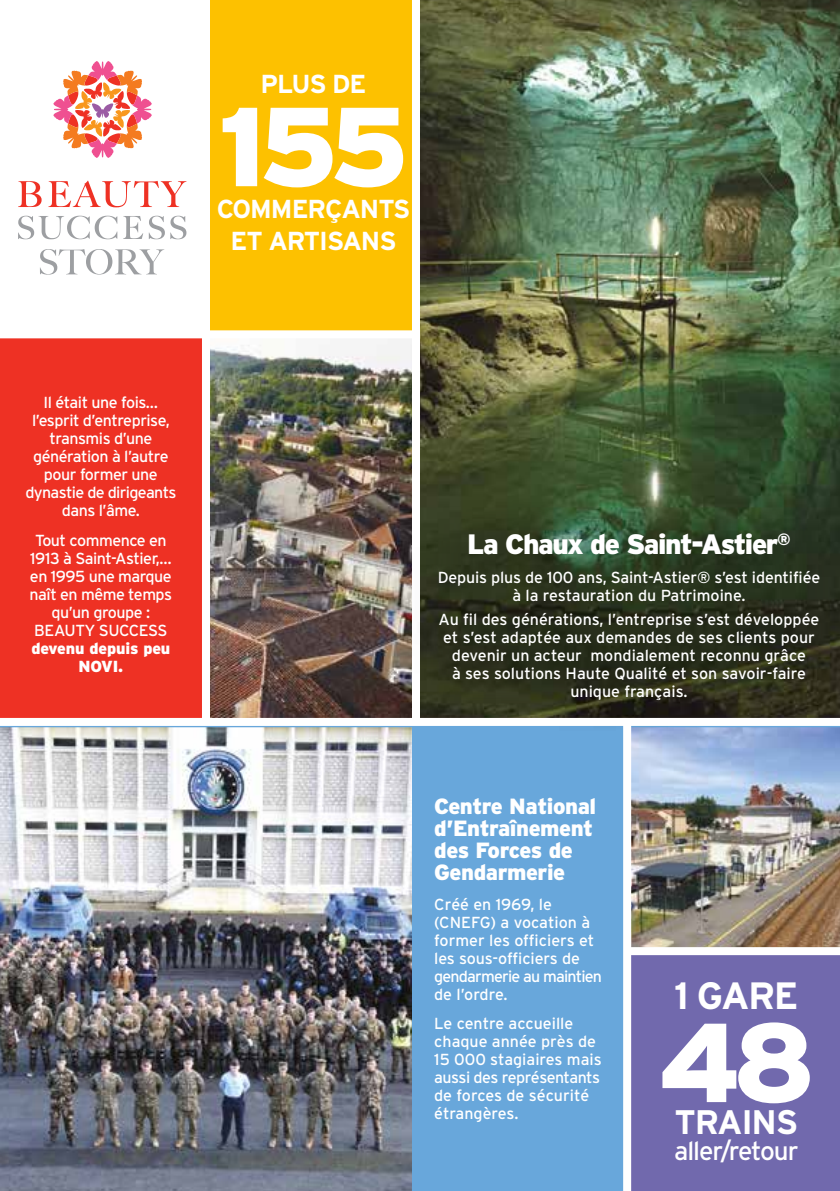
<style>
.page{position:relative;width:840px;height:1191px;background:#fff}
.page>*{position:absolute;margin:0;border:0;box-sizing:border-box;transform-origin:0 0}
.t1{font:900 112px "Interstate";color:#fff}
.t2{font:700 38px "Interstate";color:#fff}
.t3{font:700 34px "Interstate";letter-spacing:-.04em;color:#fff}
.t4{font:900 28px "Interstate";letter-spacing:-.05em;color:#fff}
.t5{font:700 26px "Interstate";letter-spacing:-.04em;color:#fff}
.t6{font:26px "Interstate";letter-spacing:-.04em;color:#fff}
.t7{font:900 22px/22px "Interstate";letter-spacing:-.02em;color:#fff}
.t8{font:16px/18px "Interstate";letter-spacing:-.01em;color:#fff;text-align:center}
.t9{font:16px/18px "Interstate";letter-spacing:-.03em;color:#fff;text-align:center}
.t10{font:900 16px/18px "Interstate";letter-spacing:-.01em;color:#fff;text-align:center}
</style>
<div class="page">
<div style="left:623px;top:951px;width:216px;height:240px;background:#7169ad"></div>
<img style="left:631px;top:734px;width:208px;height:213px">
<div style="left:204px;top:0;width:216px;height:363px;background:#fdc100"></div>
<img style="left:210px;top:338px;width:202px;height:380px">
<div style="left:0;top:334px;width:202px;height:387px;background:#ee3124"></div>
<svg style="left:53px;top:61px;width:99px;height:97px"></svg>
<svg style="left:18px;top:216px;width:168px;height:23px"></svg>
<svg style="left:18px;top:181px;width:168px;height:26px"></svg>
<svg style="left:40px;top:249px;width:124px;height:26px"></svg>
<img style="left:420px;top:0;width:419px;height:498px">
<img style="left:0;top:727px;width:412px;height:464px">
<div style="left:412px;top:719px;width:211px;height:472px;background:#68a7db"></div>
<div style="left:0;top:719px;width:839px;height:8px;background:#68a7db"></div>
<div style="left:202px;top:0;width:8px;height:723px;background:#fff"></div>
<div style="left:412px;top:0;width:8px;height:723px;background:#fff"></div>
<svg style="left:404px;top:498px;width:435px;height:236px;background:#343e2b"></svg>
<svg style="left:622px;top:726px;width:8px;height:465px;fill:#fff"></svg>
<div style="left:626px;top:947px;width:213px;height:8px;background:#fff"></div>
<div style="left:0;top:330px;width:415px;height:8px;background:#fff"></div>
<div style="left:0;top:718px;width:839px;height:8px;background:#fff"></div>
<h3 class="t5" style="left:260px;top:69px;width:107px">PLUS DE</h3>
<h1 class="t1" style="left:218px;top:83px;width:192px">155</h1>
<h3 class="t5" style="left:217px;top:194px;width:195px">COMMERÇANTS</h3>
<h3 class="t5" style="left:230px;top:226px;width:167px">ET ARTISANS</h3>
<p class="t9" style="left:25px;top:393px;width:152px">Il était une fois… l’esprit d’entreprise, transmis d’une génération à l’autre pour former une dynastie de dirigeants dans l’âme.</p>
<p class="t9" style="left:30px;top:531px;width:144px">Tout commence en<br>1913 à Saint-Astier,… en 1995 une marque naît en même temps qu’un groupe :<br>BEAUTY SUCCESS</p>
<p class="t10" style="left:31px;top:639px;width:140px">devenu depuis peu<br>NOVI.</p>
<h3 class="t4" style="left:467px;top:528px;width:325px">La Chaux de Saint-Astier<sup>®</sup></h3>
<p class="t8" style="left:437px;top:568px;width:384px">Depuis plus de 100 ans, Saint-Astier® s’est identifiée à la restauration du Patrimoine.</p>
<p class="t8" style="left:438px;top:610px;width:382px">Au fil des générations, l’entreprise s’est développée et s’est adaptée aux demandes de ses clients pour devenir un acteur mondialement reconnu grâce<br>à ses solutions Haute Qualité et son savoir-faire unique français.</p>
<h3 class="t7" style="left:434px;top:795px;width:163px">Centre National d’Entraînement des Forces de<br>Gendarmerie</h3>
<p class="t8" style="left:434px;top:895px;width:169px;text-align:left">Créé en 1969, le (CNEFG) a vocation à former les officiers et les sous-officiers de gendarmerie au maintien de l’ordre.</p>
<p class="t8" style="left:434px;top:1014px;width:169px;text-align:left">Le centre accueille chaque année près de<br>15 000 stagiaires mais aussi des représentants de forces de sécurité étrangères.</p>
<h2 class="t2" style="left:673px;top:974px;width:126px">1 GARE</h2>
<h1 class="t1" style="left:657px;top:998px;width:158px">48</h1>
<h3 class="t3" style="left:674px;top:1103px;width:125px">TRAINS</h3>
<h3 class="t6" style="left:673px;top:1136px;width:126px">aller/retour</h3>
</div>
